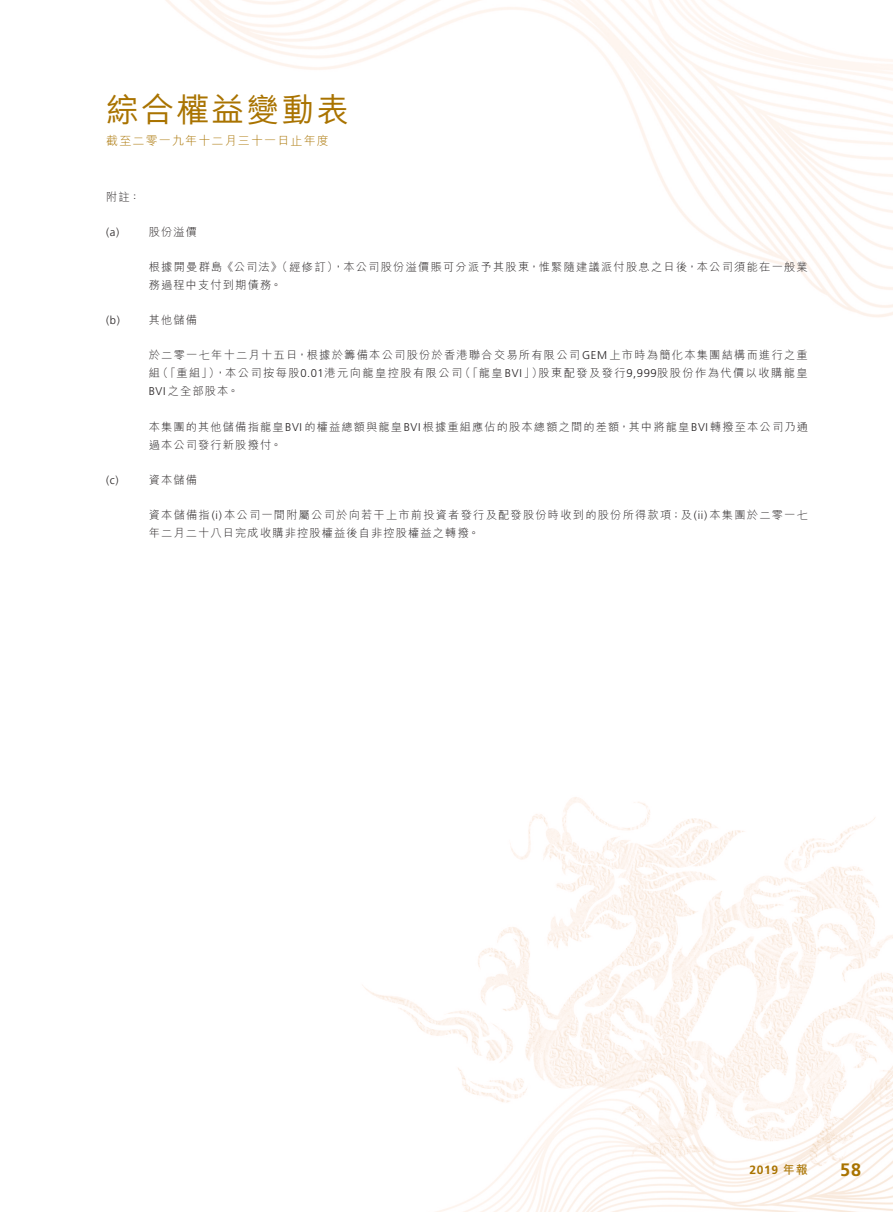
<style>
.page{position:relative;width:893px;height:1212px;background:#fff}
.page>*{position:absolute;margin:0;border:0;box-sizing:border-box;transform-origin:0 0}
.t1{font:500 33px "M Hei HK";letter-spacing:.06em;color:#a97300}
.t2{font:700 18px "Frutiger LT Std";color:#a97300}
.t3{font:300 12px "M Hei HK";letter-spacing:.095em;color:#a97300}
.t4{font:700 12px "Frutiger LT Std";color:#a97300}
.t5{font:300 11.25px/18px "M Hei HK";letter-spacing:.105em;color:#231f20}
.t6{font:300 11.25px "M Hei HK";letter-spacing:.125em;color:#231f20}
.t7{font:300 11.25px "Frutiger LT Std";color:#231f20}
.s1{font-family:"Frutiger LT Std"}
.s2{font-family:"M Hei HK"}
</style>
<div class="page">
<img style="left:165px;top:0;width:728px;height:1212px">
<h1 class="t1" style="left:106px;top:86px;width:245px">綜合權益變動表</h1>
<p class="t3" style="left:106px;top:135px;width:224px">截至二零一九年十二月三十一日止年度</p>
<p class="t5" style="left:106px;top:188px;width:35px">附註：</p>
<p class="t7" style="left:106px;top:226px;width:14px">a( )</p>
<p class="t7" style="left:106px;top:314px;width:15px">b( )</p>
<p class="t7" style="left:106px;top:473px;width:14px">c( )</p>
<p class="t5" style="left:149px;top:223px;width:50px">股份溢價</p>
<p class="t5" style="left:149px;top:258px;width:660px">根據開曼群島《公司法》（經修訂 ，）本公司股份溢價賬可分派予其股東，惟緊隨建議派付股息之日後，本公司須能在一般業務過程中支付到期債務。</p>
<p class="t5" style="left:149px;top:311px;width:50px">其他儲備</p>
<p class="t5" style="left:149px;top:346px;width:661px;text-align:right">於二零一七年十二月十五日，根據於籌備本公司股份於香港聯合交易所有限公司<span class="s1">GEM</span>上市時為簡化本集團結構而進行之重股東配發及發行<span class="s1">9,999</span>股股份作為代價以收購龍皇</p>
<p class="t5" style="left:157px;top:364px;width:64px">（「重組」）</p>
<p class="t5" style="left:459px;top:364px;width:85px">（「龍皇<span class="s1">BVI</span> 」）</p>
<p class="t6" style="left:215px;top:368px;width:249px">，本公司按每股<span class="s1">0.01</span>港元向龍皇控股有限公司</p>
<p class="t5" style="left:149px;top:364px;width:91px">組<br><span class="s1">BVI</span>之全部股本。</p>
<p class="t5" style="left:149px;top:417px;width:661px">本集團的其他儲備指龍皇<span class="s1">BVI</span>的權益總額與龍皇<span class="s1">BVI</span>根據重組應佔的股本總額之間的差額，其中將龍皇<span class="s1">BVI</span>轉撥至本公司乃通過本公司發行新股撥付。</p>
<p class="t5" style="left:149px;top:470px;width:50px">資本儲備</p>
<p class="t5" style="left:149px;top:505px;width:661px">資本儲備指 <span class="s1">)i(</span> 本公司一間附屬公司於向若干上市前投資者發行及配發股份時收到的股份所得款項；及<span class="s1">( )i i</span> 本集團於二零一七年二月二十八日完成收購非控股權益後自非控股權益之轉撥。</p>
<p class="t4" style="left:749px;top:1163px;width:60px">2019 <span class="s2">年報</span></p>
<h2 class="t2" style="left:840px;top:1159px;width:23px">58</h2>
</div>
